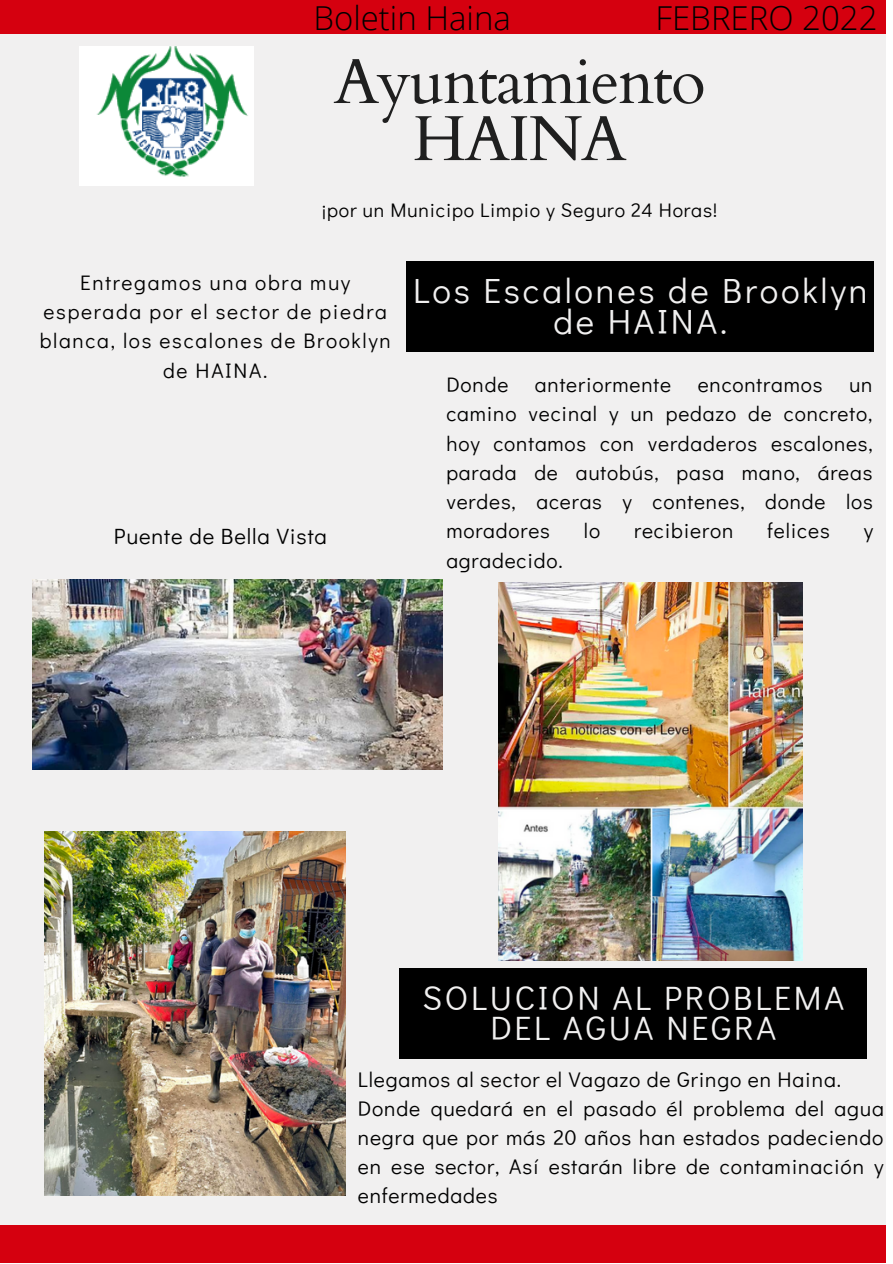
<style>
.page{position:relative;width:893px;height:1264px;background:#fff}
.page>*{position:absolute;margin:0;border:0;box-sizing:border-box;transform-origin:0 0}
.t1{font:63.75px/57px "Cardo";letter-spacing:-.025em;color:#1f1f1f;text-align:center}
.t2{font:34.95px/31.5px "Didact Gothic";letter-spacing:.08em;color:#f1f0f0;text-align:center}
.t3{font:33.75px/30px "Didact Gothic";letter-spacing:.08em;color:#f1f0f0;text-align:center}
.t4{font:300 33px "Open Sans";color:#000}
.t5{font:22.05px "Didact Gothic";letter-spacing:.04em;color:#000}
.t6{font:21.15px/29.2px "Didact Gothic";letter-spacing:.04em;color:#000}
.t7{font:21px/29.2px "Didact Gothic";letter-spacing:.04em;color:#000;text-align:justify}
.t8{font:21px/29.2px "Didact Gothic";letter-spacing:.08em;color:#000;text-align:center}
.t9{font:19.65px "Didact Gothic";letter-spacing:.04em;color:#000}
</style>
<div class="page">
<div style="left:0;top:10px;width:885px;height:1238px;background:#f1f0f0"></div>
<div style="left:0;top:1225px;width:885px;height:37px;background:#d5000f"></div>
<div style="left:0;top:0;width:885px;height:33px;background:#d5000f"></div>
<div style="left:406px;top:261px;width:468px;height:90px;background:#000"></div>
<div style="left:399px;top:968px;width:468px;height:90px;background:#000"></div>
<img style="left:79px;top:46px;width:174px;height:140px">
<img style="left:45px;top:831px;width:300px;height:364px">
<img style="left:33px;top:579px;width:409px;height:190px">
<img style="left:498px;top:582px;width:304px;height:378px">
<h3 class="t4" style="left:313px;top:-5px;width:199px">Boletin Haina</h3>
<h3 class="t4" style="left:655px;top:-5px;width:223px">FEBRERO 2022</h3>
<h1 class="t1" style="left:333px;top:54px;width:373px">Ayuntamiento<br>HAINA</h1>
<p class="t9" style="left:322px;top:196px;width:397px">¡por un Municipo Limpio y Seguro 24 Horas!</p>
<p class="t8" style="left:40px;top:267px;width:352px">Entregamos una obra muy esperada por el sector de piedra blanca, los escalones de Brooklyn de HAINA.</p>
<p class="t5" style="left:114px;top:521px;width:215px">Puente de Bella Vista</p>
<h2 class="t2" style="left:413px;top:273px;width:456px">Los Escalones de Brooklyn de HAINA.</h2>
<p class="t7" style="left:446px;top:369px;width:63px">Donde</p>
<p class="t7" style="left:535px;top:369px;width:138px">anteriormente</p>
<p class="t7" style="left:697px;top:369px;width:126px">encontramos</p>
<p class="t7" style="left:446px;top:369px;width:428px;text-indent:402px">un camino vecinal y un pedazo de concreto, hoy contamos con verdaderos escalones, parada de autobús, pasa mano, áreas verdes, aceras y contenes, donde los moradores</p>
<p class="t7" style="left:584px;top:515px;width:18px">lo</p>
<p class="t7" style="left:634px;top:515px;width:101px">recibieron</p>
<p class="t7" style="left:767px;top:515px;width:64px">felices</p>
<p class="t7" style="left:863px;top:515px;width:11px">y</p>
<p class="t7" style="left:446px;top:544px;width:118px">agradecido.</p>
<h3 class="t3" style="left:422px;top:981px;width:423px">SOLUCION AL PROBLEMA<br>DEL AGUA NEGRA</h3>
<p class="t6" style="left:358px;top:1063px;width:527px">Llegamos al sector el Vagazo de Gringo en Haina.<br>Donde quedará en el pasado él problema del agua negra que por más 20 años han estados padeciendo en ese sector, Así estarán libre de contaminación y enfermedades</p>
</div>
